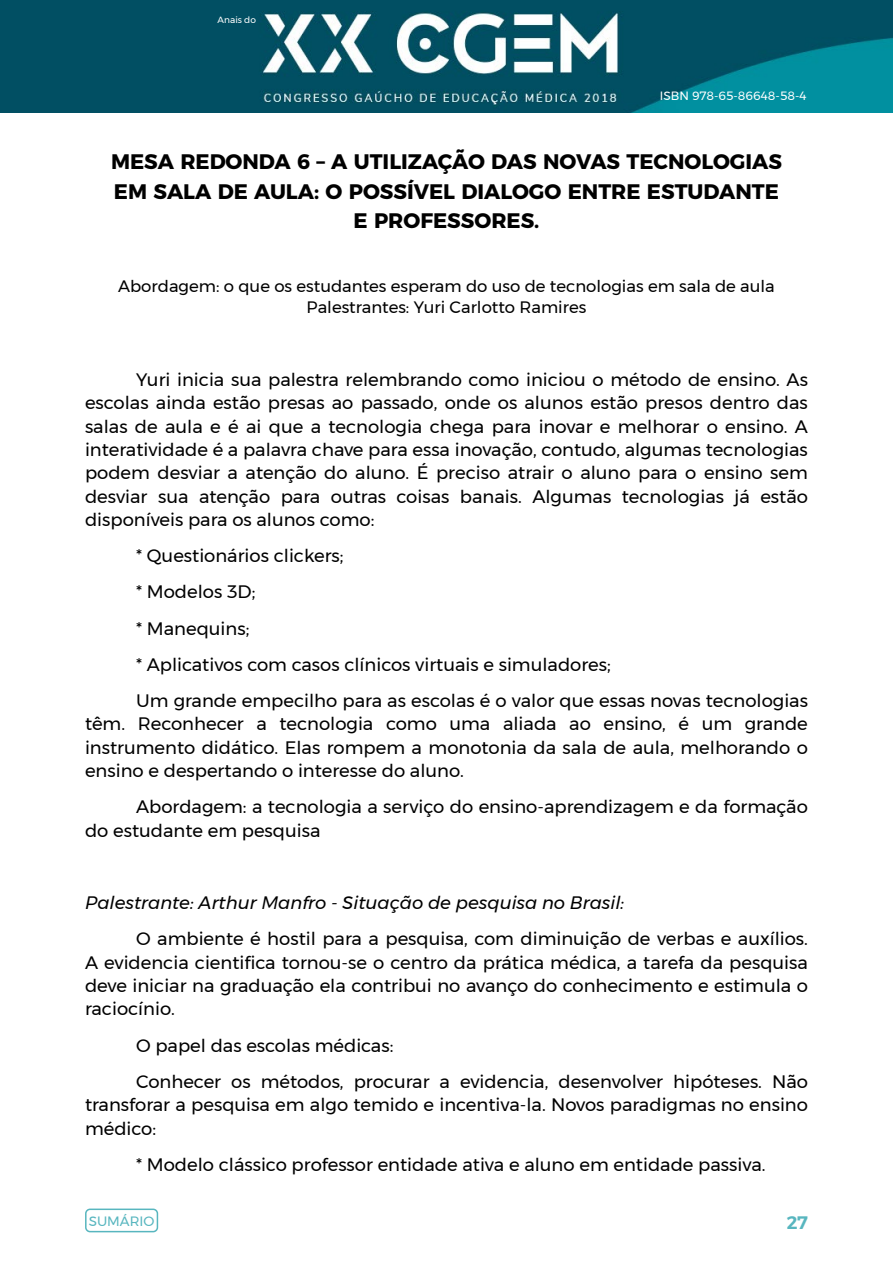
<style>
.page{position:relative;width:893px;height:1263px;background:#fff}
.page>*{position:absolute;margin:0;border:0;box-sizing:border-box;transform-origin:0 0}
.t1{font:700 21px/29.4px "Montserrat";color:#000;text-align:center}
.t2{font:18px/23.4px "Montserrat";color:#000}
.t3{font:italic 18px "Montserrat";color:#000}
.t4{font:600 18px "Montserrat";color:#58b6bf}
.t5{font:16.5px/21.5px "Montserrat";color:#000;text-align:center}
.t6{font:13.5px "Montserrat";color:#58b6bf}
.t7{font:12px "Montserrat";color:#fff}
.t8{font:9px "Montserrat";color:#fff}
</style>
<div class="page">
<img style="left:0;top:0;width:893px;height:113px">
<div style="left:85px;top:1208px;width:73px;height:24px;border:2px solid #58b6bf;border-radius:4px"></div>
<p class="t8" style="left:218px;top:13px;width:40px">Anais do</p>
<p class="t7" style="left:660px;top:86px;width:148px">ISBN 978-65-86648-58-4</p>
<p class="t1" style="left:111px;top:145px;width:672px">MESA REDONDA 6 – A UTILIZAÇÃO DAS NOVAS TECNOLOGIAS<br>EM SALA DE AULA: O POSSÍVEL DIALOGO ENTRE ESTUDANTE<br>E PROFESSORES.</p>
<p class="t5" style="left:118px;top:275px;width:658px">Abordagem: o que os estudantes esperam do uso de tecnologias em sala de aula<br>Palestrantes: Yuri Carlotto Ramires</p>
<p class="t2" style="left:85px;top:367px;width:724px;text-align:justify;text-indent:51px">Yuri inicia sua palestra relembrando como iniciou o método de ensino. As escolas ainda estão presas ao passado, onde os alunos estão presos dentro das salas de aula e é ai que a tecnologia chega para inovar e melhorar o ensino. A interatividade é a palavra chave para essa inovação, contudo, algumas tecnologias podem desviar a atenção do aluno. É preciso atrair o aluno para o ensino sem desviar sua atenção para outras coisas banais. Algumas tecnologias já estão disponíveis para os alunos como:</p>
<p class="t2" style="left:136px;top:538px;width:673px;line-height:36.2px">* Questionários clickers;<br>* Modelos 3D;<br>* Manequins;<br>* Aplicativos com casos clínicos virtuais e simuladores;<br>Um grande empecilho para as escolas é o valor que essas novas tecnologias</p>
<p class="t2" style="left:85px;top:712px;width:724px;text-align:justify">têm. Reconhecer a tecnologia como uma aliada ao ensino, é um grande instrumento didático. Elas rompem a monotonia da sala de aula, melhorando o ensino e despertando o interesse do aluno.</p>
<p class="t2" style="left:85px;top:795px;width:724px;text-indent:51px">Abordagem: a tecnologia a serviço do ensino-aprendizagem e da formação do estudante em pesquisa</p>
<p class="t3" style="left:85px;top:889px;width:541px">Palestrante: Arthur Manfro - Situação de pesquisa no Brasil:</p>
<p class="t2" style="left:85px;top:927px;width:724px;text-align:justify;text-indent:51px">O ambiente é hostil para a pesquisa, com diminuição de verbas e auxílios.<br>A evidencia cientifica tornou-se o centro da prática médica, a tarefa da pesquisa deve iniciar na graduação ela contribui no avanço do conhecimento e estimula o raciocínio.</p>
<p class="t2" style="left:136px;top:1027px;width:673px;line-height:36.2px">O papel das escolas médicas:<br>Conhecer os métodos, procurar a evidencia, desenvolver hipóteses. Não</p>
<p class="t2" style="left:85px;top:1093px;width:724px">transforar a pesquisa em algo temido e incentiva-la. Novos paradigmas no ensino médico:</p>
<p class="t2" style="left:136px;top:1152px;width:631px">* Modelo clássico professor entidade ativa e aluno em entidade passiva.</p>
<p class="t6" style="left:89px;top:1210px;width:67px">SUMÁRIO</p>
<p class="t4" style="left:787px;top:1208px;width:23px">27</p>
</div>
